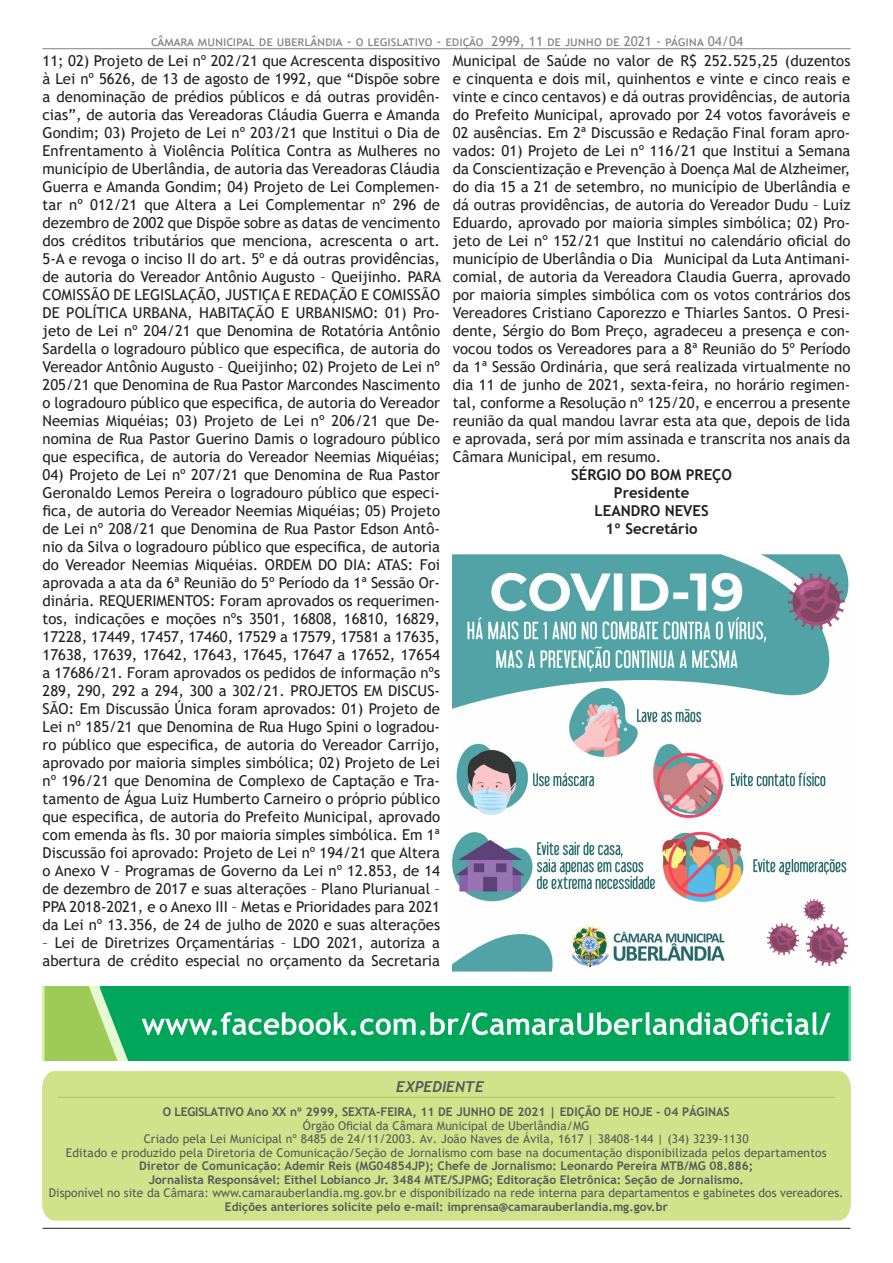
<style>
.page{position:relative;width:893px;height:1263px;background:#fff}
.page>*{position:absolute;margin:0;border:0;box-sizing:border-box;transform-origin:0 0}
.t1{font:15px/18px "Trebuchet MS";color:#231f20;text-align:justify}
.t2{font:700 15px "Trebuchet MS";color:#231f20}
.t3{font:italic 700 15px "Trebuchet";color:#57585a}
.t4{font:13.5px "Trebuchet MS";color:#808285}
.t5{font:12px/13.5px "Trebuchet MS";letter-spacing:.01em;color:#57585a;text-align:center}
.t6{font:700 12px "Trebuchet MS";color:#57585a}
.s1{font-weight:700}
</style>
<div class="page">
<hr style="left:43px;top:48px;width:807px;height:1px;background:#808285">
<hr style="left:42px;top:1228px;width:808px;height:1px;background:#231f20">
<hr style="left:58px;top:1097px;width:777px;height:1px;background:#9ec566">
<img style="left:43px;top:987px;width:807px;height:74px">
<img style="left:453px;top:555px;width:396px;height:417px">
<p class="t4" style="left:151px;top:32px;width:593px">câmara municipal de uberlândia - o legislativo - edição 2999, 11 de junho de 2021 - página 04/04</p>
<p class="t1" style="left:43px;top:52px;width:400px">11; 02) Projeto de Lei nº 202/21 que Acrescenta dispositivo à Lei nº 5626, de 13 de agosto de 1992, que “Dispõe sobre a denominação de prédios públicos e dá outras providên&shy;cias”, de autoria das Vereadoras Cláudia Guerra e Amanda Gondim; 03) Projeto de Lei nº 203/21 que Institui o Dia de Enfrentamento à Violência Política Contra as Mulheres no município de Uberlândia, de autoria das Vereadoras Cláudia Guerra e Amanda Gondim; 04) Projeto de Lei Complemen&shy;tar nº 012/21 que Altera a Lei Complementar nº 296 de dezembro de 2002 que Dispõe sobre as datas de vencimento dos créditos tributários que menciona, acrescenta o art.<br>5-A e revoga o inciso II do art. 5º e dá outras providências, de autoria do Vereador Antônio Augusto – Queijinho. PARA COMISSÃO DE LEGISLAÇÃO, JUSTIÇA E REDAÇÃO E COMISSÃO DE POLÍTICA URBANA, HABITAÇÃO E URBANISMO: 01) Pro&shy;jeto de Lei nº 204/21 que Denomina de Rotatória Antônio Sardella o logradouro público que especifica, de autoria do Vereador Antônio Augusto – Queijinho; 02) Projeto de Lei nº 205/21 que Denomina de Rua Pastor Marcondes Nascimento o logradouro público que especifica, de autoria do Vereador Neemias Miquéias; 03) Projeto de Lei nº 206/21 que De&shy;nomina de Rua Pastor Guerino Damis o logradouro público que especifica, de autoria do Vereador Neemias Miquéias;</p>
<p class="t1" style="left:43px;top:466px;width:399px">04) Projeto de Lei nº 207/21 que Denomina de Rua Pastor Geronaldo Lemos Pereira o logradouro público que especi&shy;fica, de autoria do Vereador Neemias Miquéias; 05) Projeto de Lei nº 208/21 que Denomina de Rua Pastor Edson Antô&shy;nio da Silva o logradouro público que especifica, de autoria do Vereador Neemias Miquéias. ORDEM DO DIA: ATAS: Foi aprovada a ata da 6ª Reunião do 5º Período da 1ª Sessão Or&shy;dinária. REQUERIMENTOS: Foram aprovados os requerimen&shy;tos, indicações e moções nºs 3501, 16808, 16810, 16829, 17228, 17449, 17457, 17460, 17529 a 17579, 17581 a 17635, 17638, 17639, 17642, 17643, 17645, 17647 a 17652, 17654 a 17686/21. Foram aprovados os pedidos de informação nºs 289, 290, 292 a 294, 300 a 302/21. PROJETOS EM DISCUS-SÃO: Em Discussão Única foram aprovados: 01) Projeto de Lei nº 185/21 que Denomina de Rua Hugo Spini o logradou&shy;ro público que especifica, de autoria do Vereador Carrijo, aprovado por maioria simples simbólica; 02) Projeto de Lei nº 196/21 que Denomina de Complexo de Captação e Tra&shy;tamento de Água Luiz Humberto Carneiro o próprio público que especifica, de autoria do Prefeito Municipal, aprovado com emenda às fls. 30 por maioria simples simbólica. Em 1ª Discussão foi aprovado: Projeto de Lei nº 194/21 que Altera o Anexo V – Programas de Governo da Lei nº 12.853, de 14 de dezembro de 2017 e suas alterações – Plano Plurianual – PPA 2018-2021, e o Anexo III – Metas e Prioridades para 2021 da Lei nº 13.356, de 24 de julho de 2020 e suas alterações</p>
<p class="t1" style="left:43px;top:934px;width:399px">– Lei de Diretrizes Orçamentárias – LDO 2021, autoriza a abertura de crédito especial no orçamento da Secretaria</p>
<p class="t1" style="left:453px;top:52px;width:399px">Municipal de Saúde no valor de R$ 252.525,25 (duzentos e cinquenta e dois mil, quinhentos e vinte e cinco reais e vinte e cinco centavos) e dá outras providências, de autoria do Prefeito Municipal, aprovado por 24 votos favoráveis e 02 ausências. Em 2ª Discussão e Redação Final foram apro&shy;vados: 01) Projeto de Lei nº 116/21 que Institui a Semana da Conscientização e Prevenção à Doença Mal de Alzheimer, do dia 15 a 21 de setembro, no município de Uberlândia e dá outras providências, de autoria do Vereador Dudu – Luiz Eduardo, aprovado por maioria simples simbólica; 02) Pro&shy;jeto de Lei nº 152/21 que Institui no calendário oficial do município de Uberlândia o Dia Municipal da Luta Antimani&shy;comial, de autoria da Vereadora Claudia Guerra, aprovado por maioria simples simbólica com os votos contrários dos Vereadores Cristiano Caporezzo e Thiarles Santos. O Presi&shy;dente, Sérgio do Bom Preço, agradeceu a presença e con&shy;vocou todos os Vereadores para a 8ª Reunião do 5º Período da 1ª Sessão Ordinária, que será realizada virtualmente no dia 11 de junho de 2021, sexta-feira, no horário regimen&shy;tal, conforme a Resolução nº 125/20, e encerrou a presente reunião da qual mandou lavrar esta ata que, depois de lida e aprovada, será por mim assinada e transcrita nos anais da Câmara Municipal, em resumo.</p>
<p class="t2" style="left:571px;top:466px;width:162px">SÉRGIO DO BOM PREÇO</p>
<p class="t2" style="left:614px;top:484px;width:77px">Presidente</p>
<p class="t2" style="left:594px;top:502px;width:116px">LEANDRO NEVES</p>
<p class="t2" style="left:606px;top:520px;width:94px">1º Secretário</p>
<p class="t3" style="left:396px;top:1077px;width:90px">EXPEDIENTE</p>
<p class="t6" style="left:163px;top:1104px;width:568px">O LEGISLATIVO Ano XX nº 2999, SEXTA-FEIRA, 11 DE JUNHO DE 2021 | EDIÇÃO DE HOJE - 04 PÁGINAS</p>
<p class="t5" style="left:303px;top:1118px;width:288px">Órgão Oficial da Câmara Municipal de Uberlândia/MG</p>
<p class="t5" style="left:144px;top:1132px;width:606px">Criado pela Lei Municipal nº 8485 de 24/11/2003. Av. João Naves de Ávila, 1617 | 38408-144 | (34) 3239-1130</p>
<p class="t5" style="left:66px;top:1145px;width:762px">Editado e produzido pela Diretoria de Comunicação/Seção de Jornalismo com base na documentação disponibilizada pelos departamentos</p>
<p class="t6" style="left:139px;top:1158px;width:616px">Diretor de Comunicação: Ademir Reis (MG04854JP); Chefe de Jornalismo: Leonardo Pereira MTB/MG 08.886;</p>
<p class="t6" style="left:149px;top:1172px;width:597px">Jornalista Responsável: Eithel Lobianco Jr. 3484 MTE/SJPMG; Editoração Eletrônica: Seção de Jornalismo.</p>
<p class="t5" style="left:49px;top:1186px;width:796px">Disponível no site da Câmara: www.camarauberlandia.mg.gov.br e disponibilizado na rede interna para departamentos e gabinetes dos vereadores.<br><span class="s1">Edições anteriores solicite pelo e-mail: imprensa@camarauberlandia.mg.gov.br</span></p>
</div>
